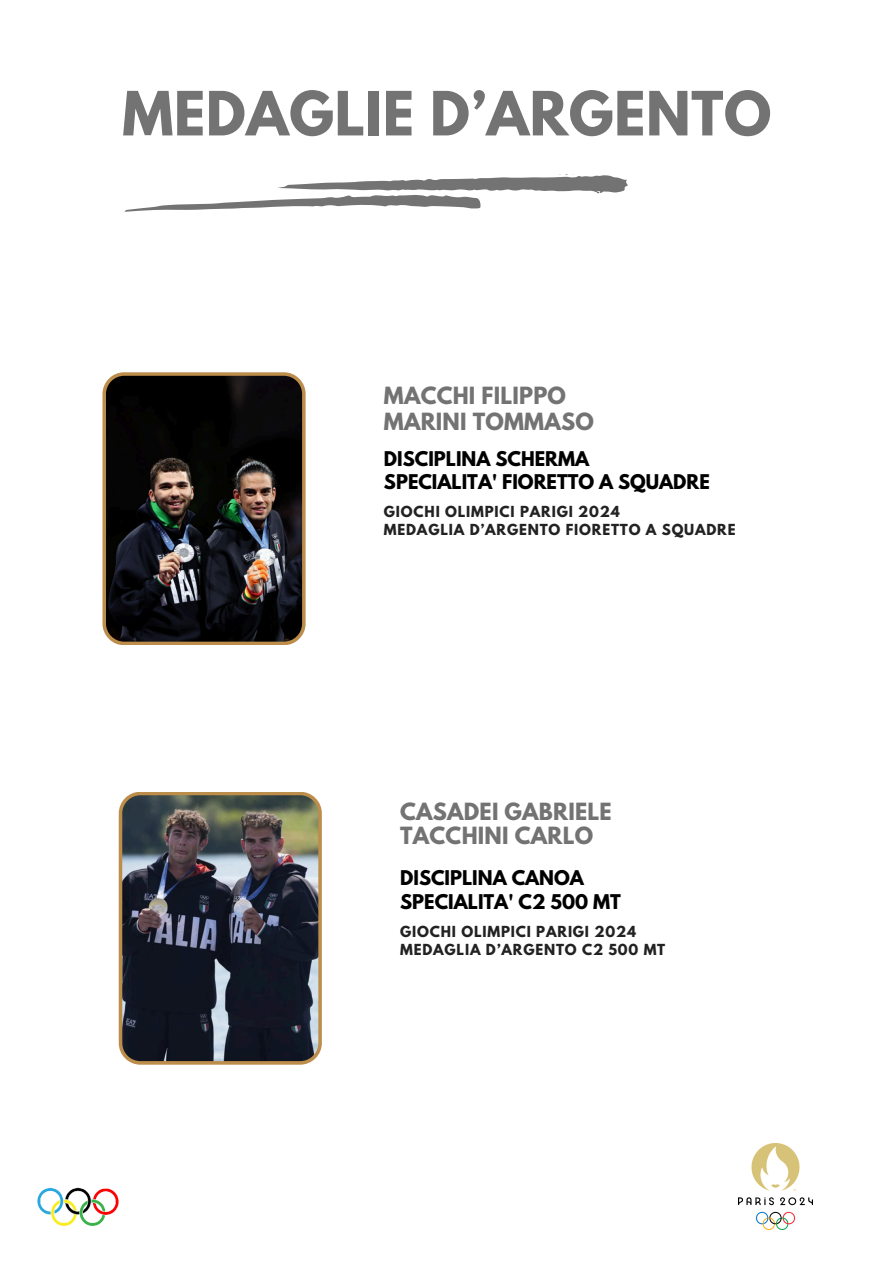
<style>
.page{position:relative;width:894px;height:1264px;background:#fff}
.page>*{position:absolute;margin:0;border:0;box-sizing:border-box;transform-origin:0 0}
.t1{font:700 54px "League Spartan";letter-spacing:.01em;color:#737373}
.t2{font:700 21px "League Spartan";letter-spacing:.01em;color:#737373}
.t3{font:700 18px "League Spartan";color:#000}
.t4{font:700 13.5px "League Spartan";letter-spacing:.06em;color:#222}
</style>
<div class="page">
<img style="left:37px;top:1187px;width:81px;height:40px">
<svg style="left:125px;top:174px;width:502px;height:38px"></svg>
<img style="left:102px;top:372px;width:203px;height:273px">
<img style="left:738px;top:1143px;width:74px;height:86px">
<img style="left:119px;top:792px;width:203px;height:272px">
<p class="t1" style="left:122px;top:87px;width:650px">MEDAGLIE D’ARGENTO</p>
<h3 class="t2" style="left:384px;top:385px;width:183px">MACCHI FILIPPO</h3>
<h3 class="t2" style="left:384px;top:411px;width:211px">MARINI TOMMASO</h3>
<p class="t3" style="left:384px;top:449px;width:207px">DISCIPLINA SCHERMA</p>
<h2 class="t4" style="left:384px;top:505px;width:237px">GIOCHI OLIMPICI PARIGI 2024</h2>
<h2 class="t4" style="left:384px;top:523px;width:353px">MEDAGLIA D’ARGENTO FIORETTO A SQUADRE</h2>
<p class="t3" style="left:384px;top:473px;width:327px">SPECIALITA' FIORETTO A SQUADRE</p>
<p class="t2" style="left:400px;top:800px;width:213px">CASADEI GABRIELE</p>
<p class="t2" style="left:400px;top:824px;width:194px">TACCHINI CARLO</p>
<h2 class="t3" style="left:400px;top:869px;width:185px">DISCIPLINA CANOA</h2>
<h3 class="t4" style="left:400px;top:924px;width:237px">GIOCHI OLIMPICI PARIGI 2024</h3>
<h3 class="t4" style="left:400px;top:942px;width:266px">MEDAGLIA D’ARGENTO C2 500 MT</h3>
<h2 class="t3" style="left:400px;top:892px;width:222px">SPECIALITA' C2 500 MT</h2>
</div>
